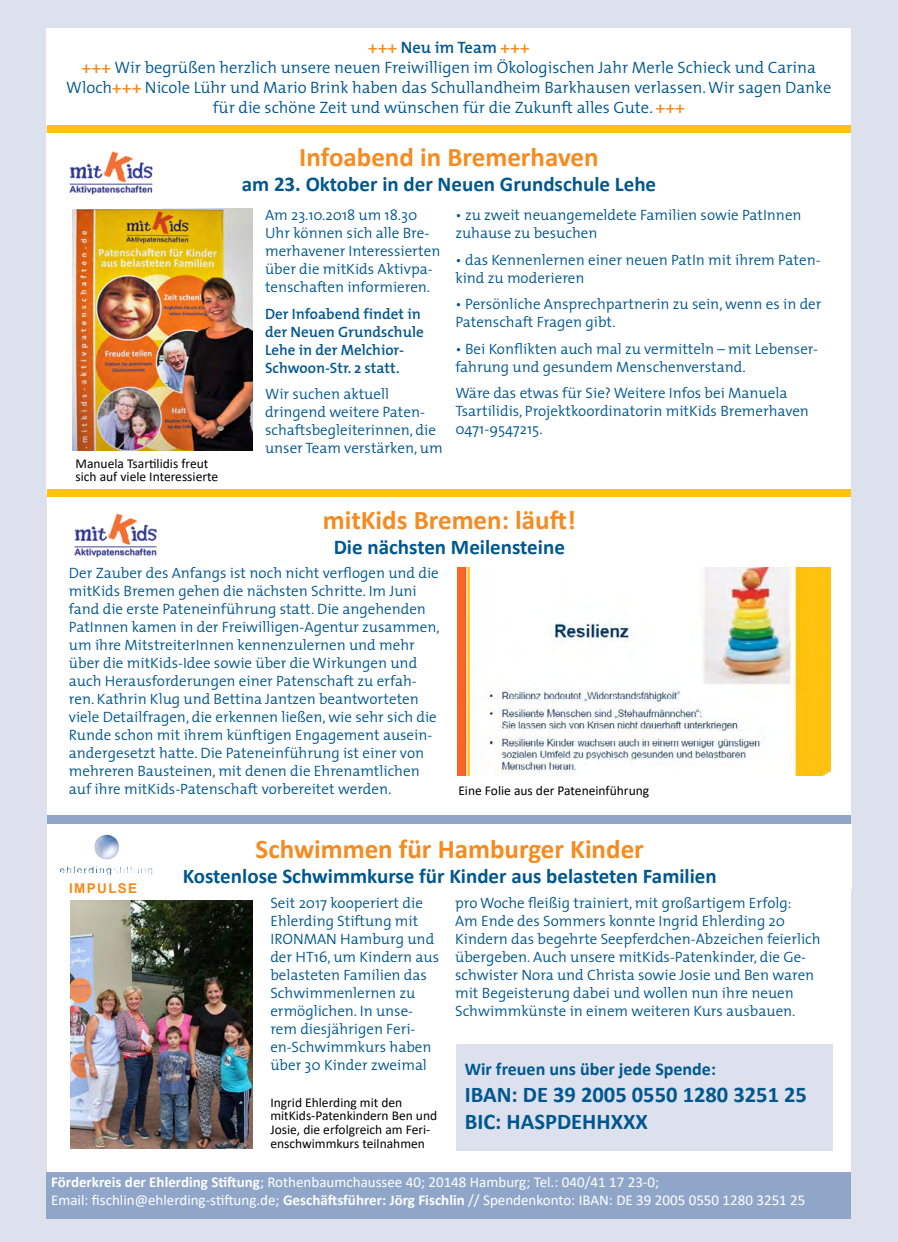
<style>
.page{position:relative;width:898px;height:1242px;background:#fff}
.page>*{position:absolute;margin:0;border:0;box-sizing:border-box;transform-origin:0 0}
.t1{font:700 27px "Calibri";color:#f68b1f}
.t2{font:700 22.5px "Calibri";color:#00578f}
.t3{font:700 21px "Calibri";color:#00578f}
.t4{font:700 18px "Calibri";color:#00578f}
.t5{font:300 16.5px/19.8px "The Mix";color:#00578f;text-align:center}
.t6{font:600 16.5px "The Mix";color:#00578f}
.t7{font:300 15px/18px "The Mix";color:#00578f}
.t8{font:15px/18px "Calibri";color:#fff}
.t9{font:600 15px/18px "The Mix";color:#00578f}
.t10{font:13.5px/13.5px "Calibri";color:#000}
.t11{font:700 13.5px "Arial";letter-spacing:.1em;color:#f68b1f}
.s1{color:#f68b1f}
.s2{font-weight:600;color:#f68b1f}
.s3{font-weight:700}
</style>
<div class="page">
<div style="left:0;top:0;width:897px;height:1242px;background:#dce1ed"></div>
<div style="left:47px;top:877px;width:803px;height:305px;background:#fff"></div>
<div style="left:48px;top:824px;width:803px;height:65px;background:#fff"></div>
<div style="left:47px;top:1171px;width:803px;height:47px;background:#90a6c9"></div>
<div style="left:456px;top:1044px;width:376px;height:106px;background:#dce1ed"></div>
<div style="left:47px;top:28px;width:803px;height:97px;background:#fff"></div>
<img style="left:67px;top:834px;width:65px;height:39px">
<div style="left:47px;top:188px;width:803px;height:305px;background:#fff"></div>
<img style="left:73px;top:209px;width:179px;height:241px">
<div style="left:48px;top:125px;width:802px;height:8px;background:#ffc20e"></div>
<div style="left:47px;top:133px;width:803px;height:63px;background:#fff"></div>
<img style="left:69px;top:151px;width:84px;height:44px">
<div style="left:48px;top:547px;width:802px;height:272px;background:#fff"></div>
<div style="left:48px;top:496px;width:802px;height:64px;background:#fff"></div>
<img style="left:457px;top:567px;width:373px;height:208px">
<img style="left:70px;top:900px;width:182px;height:248px">
<div style="left:48px;top:490px;width:802px;height:7px;background:#ffc20e"></div>
<div style="left:47px;top:815px;width:803px;height:9px;background:#90a6c9"></div>
<img style="left:74px;top:513px;width:83px;height:45px">
<p class="t6" style="left:368px;top:37px;width:163px"><span class="s1">+++</span> Neu im Team <span class="s1">+++</span></p>
<p class="t5" style="left:66px;top:58px;width:766px"><span class="s2">+++</span> Wir begrüßen herzlich unsere neuen Freiwilligen im Ökologischen Jahr Merle Schieck und Carina<br>Wloch<span class="s2">+++</span> Nicole Lühr und Mario Brink haben das Schullandheim Barkhausen verlassen.Wir sagen Danke für die schöne Zeit und wünschen für die Zukunft alles Gute. <span class="s2">+++</span></p>
<p class="t1" style="left:299px;top:138px;width:301px">Infoabend in Bremerhaven</p>
<p class="t3" style="left:242px;top:169px;width:416px">am 23. Oktober in der Neuen Grundschule Lehe</p>
<p class="t10" style="left:75px;top:456px;width:144px">Manuela Tsartilidis freut sich auf viele Interessierte</p>
<p class="t7" style="left:265px;top:206px;width:177px">Am 23.10.2018 um 18.30<br>Uhr können sich alle Bre&shy;merhavener Interessierten über die mitKids Aktivpa&shy;tenschaften informieren.</p>
<p class="t9" style="left:265px;top:305px;width:160px">Der Infoabend findet in der Neuen Grundschule<br>Lehe in der Melchior-<br>Schwoon-Str. 2 statt.</p>
<p class="t7" style="left:265px;top:385px;width:179px">Wir suchen aktuell dringend weitere Paten&shy;schaftsbegleiterinnen, die unser Team verstärken, um</p>
<p class="t7" style="left:455px;top:206px;width:347px">• zu zweit neuangemeldete Familien sowie PatInnen zuhause zu besuchen</p>
<p class="t7" style="left:455px;top:251px;width:366px">• das Kennenlernen einer neuen PatIn mit ihrem Paten&shy;kind zu moderieren</p>
<p class="t7" style="left:455px;top:295px;width:367px">• Persönliche Ansprechpartnerin zu sein, wenn es in der<br>Patenschaft Fragen gibt.</p>
<p class="t7" style="left:455px;top:340px;width:364px">• Bei Konflikten auch mal zu vermitteln – mit Lebenser&shy;fahrung und gesundem Menschenverstand.</p>
<p class="t7" style="left:455px;top:384px;width:355px">Wäre das etwas für Sie? Weitere Infos bei Manuela<br>Tsartilidis, Projektkoordinatorin mitKids Bremerhaven<br>0471-9547215.</p>
<p class="t1" style="left:323px;top:501px;width:254px">mitKids Bremen: läuft!</p>
<p class="t3" style="left:333px;top:532px;width:232px">Die nächsten Meilensteine</p>
<p class="t7" style="left:69px;top:564px;width:372px">Der Zauber des Anfangs ist noch nicht verflogen und die mitKids Bremen gehen die nächsten Schritte. Im Juni fand die erste Pateneinführung statt. Die angehenden PatInnen kamen in der Freiwilligen-Agentur zusammen, um ihre MitstreiterInnen kennenzulernen und mehr über die mitKids-Idee sowie über die Wirkungen und auch Herausforderungen einer Patenschaft zu erfah&shy;ren. Kathrin Klug und Bettina Jantzen beantworteten viele Detailfragen, die erkennen ließen, wie sehr sich die Runde schon mit ihrem künftigen Engagement ausein&shy;andergesetzt hatte. Die Pateneinführung ist einer von mehreren Bausteinen, mit denen die Ehrenamtlichen auf ihre mitKids-Patenschaft vorbereitet werden.</p>
<p class="t10" style="left:458px;top:783px;width:192px">Eine Folie aus der Pateneinführung</p>
<p class="t11" style="left:69px;top:878px;width:70px">IMPULSE</p>
<p class="t1" style="left:255px;top:829px;width:389px">Schwimmen für Hamburger Kinder</p>
<p class="t3" style="left:183px;top:861px;width:535px">Kostenlose Schwimmkurse für Kinder aus belasteten Familien</p>
<p class="t7" style="left:270px;top:894px;width:170px">Seit 2017 kooperiert die<br>Ehlerding Stiftung mit<br>IRONMAN Hamburg und der HT16, um Kindern aus belasteten Familien das<br>Schwimmenlernen zu ermöglichen. In unse&shy;rem diesjährigen Feri&shy;en-Schwimmkurs haben über 30 Kinder zweimal</p>
<p class="t7" style="left:455px;top:894px;width:367px">pro Woche fleißig trainiert, mit großartigem Erfolg:<br>Am Ende des Sommers konnte Ingrid Ehlerding 20<br>Kindern das begehrte Seepferdchen-Abzeichen feierlich übergeben. Auch unsere mitKids-Patenkinder, die Ge&shy;schwister Nora und Christa sowie Josie und Ben waren mit Begeisterung dabei und wollen nun ihre neuen Schwimmkünste in einem weiteren Kurs ausbauen.</p>
<p class="t4" style="left:464px;top:1056px;width:253px">Wir freuen uns über jede Spende:</p>
<p class="t2" style="left:464px;top:1079px;width:343px">IBAN: DE 39 2005 0550 1280 3251 25</p>
<p class="t2" style="left:464px;top:1106px;width:185px">BIC: HASPDEHHXXX</p>
<p class="t10" style="left:270px;top:1095px;width:168px">Ingrid Ehlerding mit den mitKids-Patenkindern Ben und<br>Josie, die erfolgreich am Feri&shy;enschwimmkurs teilnahmen</p>
<p class="t8" style="left:51px;top:1173px;width:755px"><span class="s3">Förderkreis der Ehlerding Stiftung</span>; Rothenbaumchaussee 40; 20148 Hamburg; Tel.: 040/41 17 23-0;<br>Email: fischlin@ehlerding-stiftung.de; <span class="s3">Geschäftsführer: Jörg Fischlin</span> // Spendenkonto: IBAN: DE 39 2005 0550 1280 3251 25</p>
</div>
